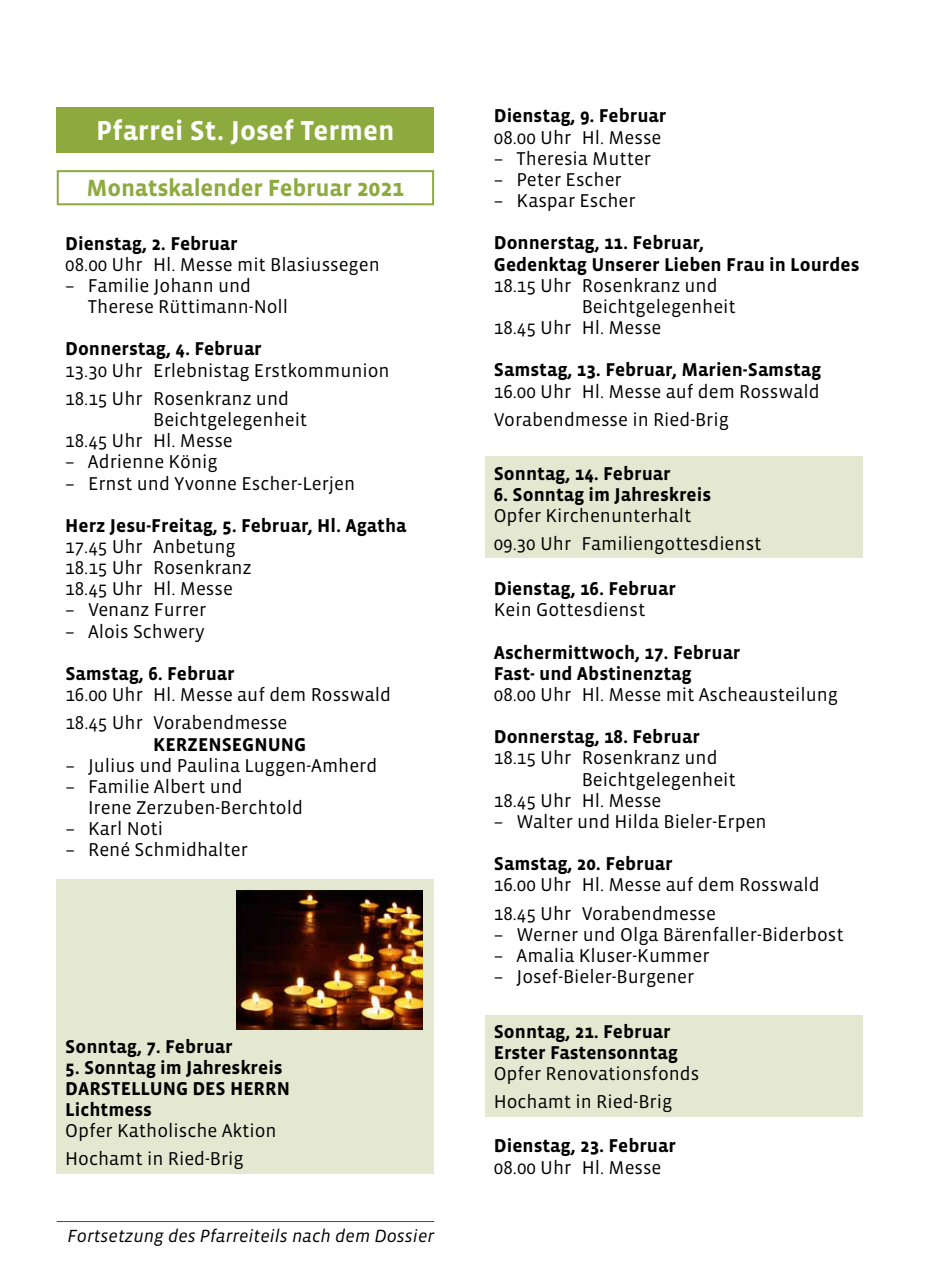
<style>
.page{position:relative;width:942px;height:1276px;background:#fff}
.page>*{position:absolute;margin:0;border:0;box-sizing:border-box;transform-origin:0 0}
.t1{font:700 28px "Vista Sans";color:#fff}
.t2{font:700 24px "Vista Sans";letter-spacing:-.01em;color:#8daa3f}
.t3{font:19px/21.2px "Vista Sans";color:#000}
.t4{font:700 19px/21px "Vista Sans";color:#000}
.t5{font:italic 18px "Vista Sans";color:#000}
</style>
<div class="page">
<div style="left:485px;top:456px;width:377px;height:102px;background:#e4e8d1"></div>
<div style="left:485px;top:1015px;width:377px;height:101px;background:#e4e8d1"></div>
<div style="left:57px;top:108px;width:377px;height:45px;background:#8daa3f"></div>
<div style="left:57px;top:170px;width:377px;height:35px;border:2px solid #8daa3f"></div>
<hr style="left:57px;top:1221px;width:377px;height:1px;background:#b7142c">
<div style="left:57px;top:879px;width:377px;height:295px;background:#e4e8d1"></div>
<img style="left:236px;top:890px;width:186px;height:140px">
<h1 class="t1" style="left:96px;top:116px;width:300px">Pfarrei St. Josef Termen</h1>
<p class="t2" style="left:87px;top:176px;width:319px">Monatskalender Februar 2021</p>
<p class="t4" style="left:65px;top:233px;width:174px">Dienstag, 2. Februar</p>
<p class="t3" style="left:65px;top:254px;width:316px">08.00 Uhr Hl. Messe mit Blasiussegen</p>
<p class="t3" style="left:88px;top:275px;width:202px;text-indent:-23px">– Familie Johann und<br>Therese Rüttimann-Noll</p>
<p class="t4" style="left:65px;top:339px;width:198px">Donnerstag, 4. Februar</p>
<p class="t3" style="left:65px;top:356px;width:326px;line-height:28.4px">13.30 Uhr Erlebnistag Erstkommunion<br>18.15 Uhr Rosenkranz und</p>
<p class="t3" style="left:65px;top:409px;width:243px;text-indent:88px">Beichtgelegenheit<br>18.45 Uhr Hl. Messe</p>
<p class="t3" style="left:65px;top:452px;width:154px">– Adrienne König</p>
<p class="t3" style="left:65px;top:473px;width:291px">– Ernst und Yvonne Escher-Lerjen</p>
<p class="t4" style="left:65px;top:515px;width:342px">Herz Jesu-Freitag, 5. Februar, Hl. Agatha</p>
<p class="t3" style="left:65px;top:536px;width:188px">17.45 Uhr Anbetung<br>18.15 Uhr Rosenkranz<br>18.45 Uhr Hl. Messe</p>
<p class="t3" style="left:65px;top:600px;width:143px">– Venanz Furrer</p>
<p class="t3" style="left:65px;top:621px;width:141px">– Alois Schwery</p>
<p class="t4" style="left:65px;top:663px;width:171px">Samstag, 6. Februar</p>
<p class="t3" style="left:65px;top:681px;width:327px;line-height:28.4px">16.00 Uhr Hl. Messe auf dem Rosswald<br>18.45 Uhr Vorabendmesse</p>
<p class="t4" style="left:153px;top:734px;width:154px">KERZENSEGNUNG</p>
<p class="t3" style="left:65px;top:755px;width:313px">– Julius und Paulina Luggen-Amherd</p>
<p class="t3" style="left:88px;top:776px;width:216px;text-indent:-23px">– Familie Albert und<br>Irene Zerzuben-Berchtold</p>
<p class="t3" style="left:65px;top:818px;width:99px">– Karl Noti</p>
<p class="t3" style="left:65px;top:839px;width:184px">– René Schmidhalter</p>
<p class="t4" style="left:65px;top:1037px;width:169px">Sonntag, 7. Februar</p>
<p class="t4" style="left:65px;top:1058px;width:226px">5. Sonntag im Jahreskreis<br>DARSTELLUNG DES HERRN<br>Lichtmess</p>
<p class="t3" style="left:65px;top:1117px;width:213px;line-height:28px">Opfer Katholische Aktion<br>Hochamt in Ried-Brig</p>
<p class="t5" style="left:67px;top:1226px;width:368px">Fortsetzung des Pfarreiteils nach dem Dossier</p>
<p class="t4" style="left:493px;top:106px;width:174px">Dienstag, 9. Februar</p>
<p class="t3" style="left:493px;top:127px;width:169px">08.00 Uhr Hl. Messe</p>
<p class="t3" style="left:493px;top:148px;width:159px">– Theresia Mutter</p>
<p class="t3" style="left:493px;top:169px;width:129px">– Peter Escher</p>
<p class="t3" style="left:493px;top:190px;width:143px">– Kaspar Escher</p>
<p class="t4" style="left:493px;top:233px;width:367px">Donnerstag, 11. Februar,<br>Gedenktag Unserer Lieben Frau in Lourdes</p>
<p class="t3" style="left:493px;top:275px;width:225px">18.15 Uhr Rosenkranz und</p>
<p class="t3" style="left:581px;top:296px;width:155px">Beichtgelegenheit</p>
<p class="t3" style="left:493px;top:317px;width:169px">18.45 Uhr Hl. Messe</p>
<p class="t4" style="left:493px;top:360px;width:329px">Samstag, 13. Februar, Marien-Samstag</p>
<p class="t3" style="left:493px;top:377px;width:327px;line-height:28.4px">16.00 Uhr Hl. Messe auf dem Rosswald<br>Vorabendmesse in Ried-Brig</p>
<p class="t4" style="left:493px;top:463px;width:178px">Sonntag, 14. Februar</p>
<p class="t4" style="left:493px;top:484px;width:219px">6. Sonntag im Jahreskreis</p>
<p class="t3" style="left:493px;top:502px;width:269px;line-height:28px">Opfer Kirchenunterhalt<br>09.30 Uhr Familiengottesdienst</p>
<p class="t4" style="left:493px;top:578px;width:183px">Dienstag, 16. Februar</p>
<p class="t3" style="left:493px;top:600px;width:153px">Kein Gottesdienst</p>
<p class="t4" style="left:493px;top:642px;width:248px">Aschermittwoch, 17. Februar<br>Fast- und Abstinenztag</p>
<p class="t3" style="left:493px;top:684px;width:345px">08.00 Uhr Hl. Messe mit Ascheausteilung</p>
<p class="t4" style="left:493px;top:727px;width:207px">Donnerstag, 18. Februar</p>
<p class="t3" style="left:493px;top:748px;width:225px">18.15 Uhr Rosenkranz und</p>
<p class="t3" style="left:581px;top:769px;width:155px">Beichtgelegenheit</p>
<p class="t3" style="left:493px;top:790px;width:169px">18.45 Uhr Hl. Messe</p>
<p class="t3" style="left:493px;top:811px;width:274px">– Walter und Hilda Bieler-Erpen</p>
<p class="t4" style="left:493px;top:853px;width:180px">Samstag, 20. Februar</p>
<p class="t3" style="left:493px;top:871px;width:327px;line-height:28.4px">16.00 Uhr Hl. Messe auf dem Rosswald<br>18.45 Uhr Vorabendmesse</p>
<p class="t3" style="left:493px;top:924px;width:351px">– Werner und Olga Bärenfaller-Biderbost</p>
<p class="t3" style="left:493px;top:945px;width:217px">– Amalia Kluser-Kummer</p>
<p class="t3" style="left:493px;top:966px;width:202px">– Josef-Bieler-Burgener</p>
<p class="t4" style="left:493px;top:1021px;width:186px">Sonntag, 21. Februar<br>Erster Fastensonntag</p>
<p class="t3" style="left:493px;top:1060px;width:207px;line-height:28px">Opfer Renovationsfonds<br>Hochamt in Ried-Brig</p>
<p class="t4" style="left:493px;top:1136px;width:183px">Dienstag, 23. Februar</p>
<p class="t3" style="left:493px;top:1157px;width:169px">08.00 Uhr Hl. Messe</p>
</div>
